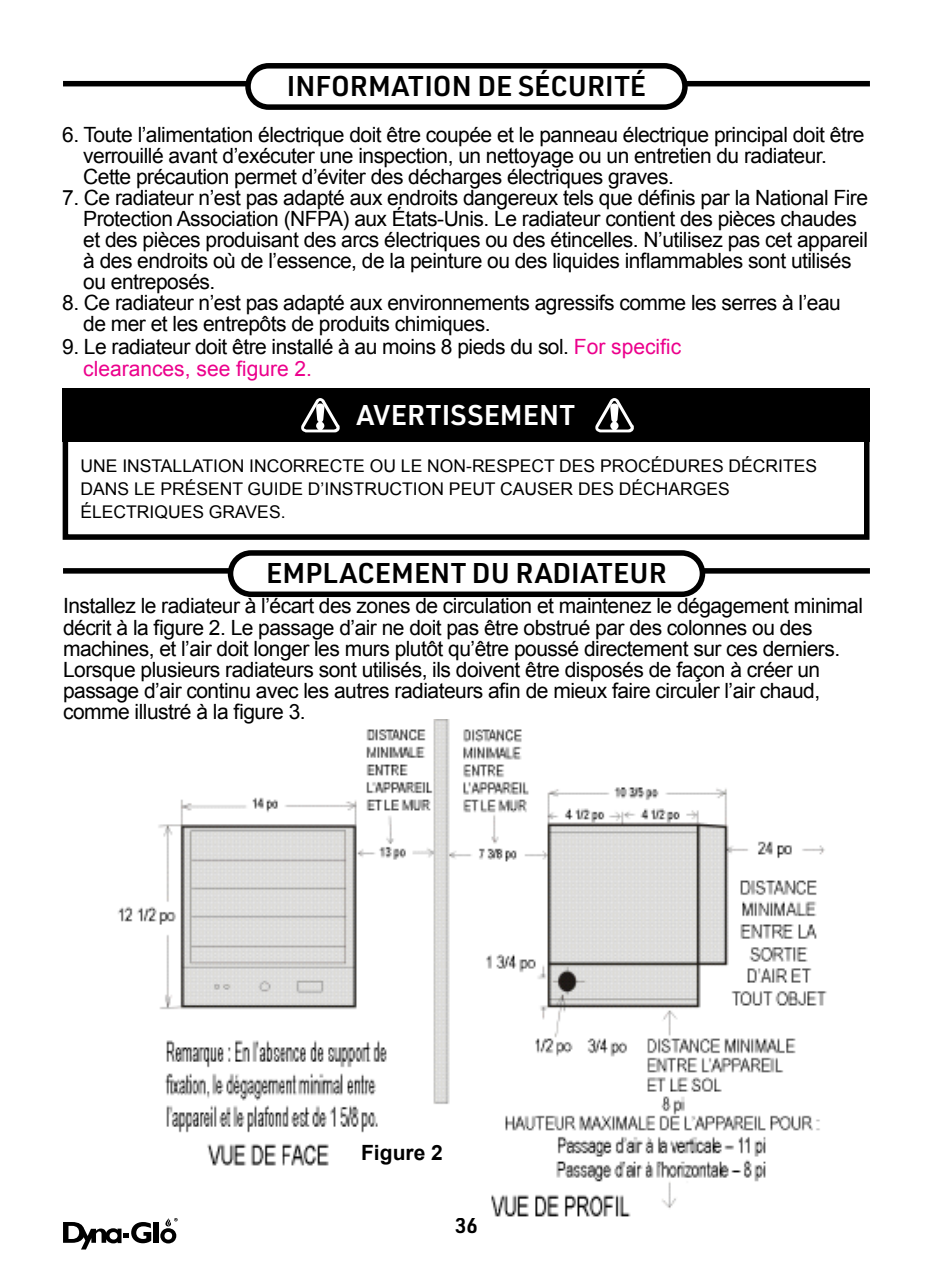
<style>
.page{position:relative;width:933px;height:1281px;background:#fff}
.page>*{position:absolute;margin:0;border:0;box-sizing:border-box;transform-origin:0 0}
.t1{font:600 28px "URWDIN";color:#000}
.t2{font:600 28px "URWDIN";color:#fff}
.t3{font:21px/21px "Arial";letter-spacing:-.025em;color:#000}
.t4{font:700 21px "Arial";color:#000}
.t5{font:600 21px "URWDIN";color:#000}
.t6{font:17.5px/22.8px "Arial";color:#000}
.s1{color:#ec008c}
</style>
<div class="page">
<svg style="left:63px;top:1222px;width:88px;height:27px"></svg>
<div style="left:153px;top:1221px;width:6px;height:21px;background:#000"></div>
<svg style="left:160px;top:1218px;width:18px;height:25px"></svg>
<img style="left:118px;top:719px;width:709px;height:497px">
<div style="left:63px;top:568px;width:806px;height:5px;background:#000"></div>
<div style="left:230px;top:553px;width:472px;height:41px;background:#fff;border-radius:21px"></div>
<div style="left:228px;top:550px;width:477px;height:47px;border:6px solid #000;border-radius:21px"></div>
<div style="left:63px;top:388px;width:806px;height:151px;border:6px solid #000"></div>
<div style="left:62px;top:388px;width:807px;height:54px;background:#000"></div>
<svg style="left:301px;top:398px;width:39px;height:34px"></svg>
<svg style="left:595px;top:398px;width:39px;height:34px"></svg>
<div style="left:63px;top:81px;width:806px;height:5px;background:#000"></div>
<div style="left:248px;top:66px;width:437px;height:41px;background:#fff;border-radius:21px"></div>
<div style="left:245px;top:63px;width:442px;height:47px;border:6px solid #000;border-radius:21px"></div>
<h1 class="t1" style="left:287px;top:67px;width:361px">INFORMATION DE SÉCURITÉ</h1>
<p class="t3" style="left:83px;top:124px;width:782px;text-indent:-21px">6. Toute l’alimentation électrique doit être coupée et le panneau électrique principal doit être verrouillé avant d’exécuter une inspection, un nettoyage ou un entretien du radiateur.<br>Cette précaution permet d’éviter des décharges électriques graves.</p>
<p class="t3" style="left:83px;top:187px;width:786px;text-indent:-21px">7. Ce radiateur n’est pas adapté aux endroits dangereux tels que définis par la National Fire Protection Association (NFPA) aux États-Unis. Le radiateur contient des pièces chaudes et des pièces produisant des arcs électriques ou des étincelles. N’utilisez pas cet appareil à des endroits où de l’essence, de la peinture ou des liquides inflammables sont utilisés ou entreposés.</p>
<p class="t3" style="left:83px;top:292px;width:759px;text-indent:-21px">8. Ce radiateur n’est pas adapté aux environnements agressifs comme les serres à l’eau de mer et les entrepôts de produits chimiques.</p>
<p class="t3" style="left:83px;top:335px;width:599px;line-height:22.8px;text-indent:-21px">9. Le radiateur doit être installé à au moins 8 pieds du sol. <span class="s1">For specific clearances, see figure 2.</span></p>
<h1 class="t2" style="left:357px;top:396px;width:220px">AVERTISSEMENT</h1>
<p class="t6" style="left:80px;top:455px;width:738px">UNE INSTALLATION INCORRECTE OU LE NON-RESPECT DES PROCÉDURES DÉCRITES<br>DANS LE PRÉSENT GUIDE D’INSTRUCTION PEUT CAUSER DES DÉCHARGES<br>ÉLECTRIQUES GRAVES.</p>
<h1 class="t1" style="left:266px;top:553px;width:402px">EMPLACEMENT DU RADIATEUR</h1>
<p class="t3" style="left:63px;top:595px;width:801px">Installez le radiateur à l’écart des zones de circulation et maintenez le dégagement minimal décrit à la figure 2. Le passage d’air ne doit pas être obstrué par des colonnes ou des machines, et l’air doit longer les murs plutôt qu’être poussé directement sur ces derniers.<br>Lorsque plusieurs radiateurs sont utilisés, ils doivent être disposés de façon à créer un passage d’air continu avec les autres radiateurs afin de mieux faire circuler l’air chaud, comme illustré à la figure 3.</p>
<p class="t4" style="left:361px;top:1138px;width:83px">Figure 2</p>
<p class="t5" style="left:455px;top:1210px;width:24px">36</p>
</div>
